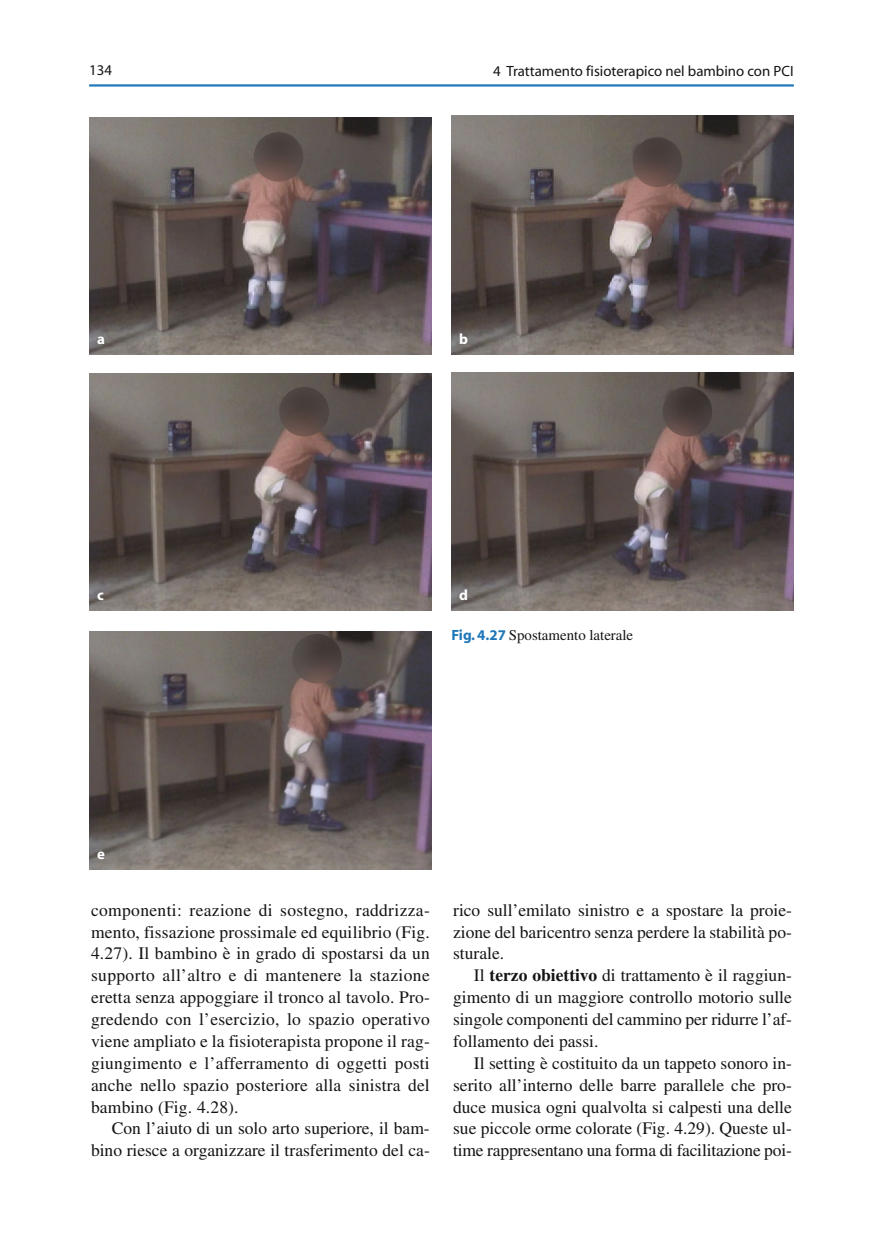
<style>
.page{position:relative;width:883px;height:1260px;background:#fff}
.page>*{position:absolute;margin:0;border:0;box-sizing:border-box;transform-origin:0 0}
.t1{font:17.5px/21.9px "Times LT Std";color:#131413;text-align:justify}
.t2{font:14.88px "Myriad";color:#131413}
.t3{font:14.88px "Times LT Std";color:#131413}
.t4{font:700 14.88px "Myriad";color:#fff}
.t5{font:14.88px "Myriad Pro";color:#131413}
.s1{font-family:"Myriad";font-weight:700;color:#1f77b9}
.s2{font-weight:700}
</style>
<div class="page">
<img style="left:89px;top:117px;width:343px;height:237px">
<img style="left:451px;top:116px;width:343px;height:238px">
<img style="left:89px;top:631px;width:343px;height:238px">
<img style="left:89px;top:374px;width:343px;height:237px">
<img style="left:451px;top:373px;width:343px;height:238px">
<hr style="left:89px;top:85px;width:705px;height:1px;background:#1f77b9">
<img style="left:292px;top:634px;width:50px;height:50px;border-radius:50%">
<img style="left:254px;top:132px;width:49px;height:50px;border-radius:50%">
<img style="left:633px;top:137px;width:49px;height:50px;border-radius:50%">
<img style="left:279px;top:387px;width:50px;height:50px;border-radius:50%">
<img style="left:663px;top:387px;width:49px;height:50px;border-radius:50%">
<p class="t5" style="left:89px;top:65px;width:24px">134</p>
<p class="t2" style="left:493px;top:66px;width:302px">4 Trattamento fisioterapico nel bambino con PCI</p>
<p class="t4" style="left:97px;top:333px;width:9px">a</p>
<p class="t4" style="left:459px;top:333px;width:10px">b</p>
<p class="t4" style="left:97px;top:590px;width:8px">c</p>
<p class="t4" style="left:459px;top:590px;width:10px">d</p>
<p class="t3" style="left:451px;top:630px;width:183px"><span class="s1">Fig. 4.27</span> Spostamento laterale</p>
<p class="t4" style="left:97px;top:849px;width:9px">e</p>
<p class="t1" style="left:91px;top:900px;width:340px">componenti: reazione di sostegno, raddrizza&shy;mento, fissazione prossimale ed equilibrio (Fig.<br>4.27). Il bambino è in grado di spostarsi da un supporto all’altro e di mantenere la stazione eretta senza appoggiare il tronco al tavolo. Pro&shy;gredendo con l’esercizio, lo spazio operativo viene ampliato e la fisioterapista propone il rag&shy;giungimento e l’afferramento di oggetti posti anche nello spazio posteriore alla sinistra del bambino (Fig. 4.28).</p>
<p class="t1" style="left:91px;top:1119px;width:340px;text-align:right">Con l’aiuto di un solo arto superiore, il bam&shy;bino riesce a organizzare il trasferimento del ca-</p>
<p class="t1" style="left:453px;top:900px;width:340px">rico sull’emilato sinistro e a spostare la proie&shy;zione del baricentro senza perdere la stabilità po&shy;sturale.</p>
<p class="t1" style="left:453px;top:966px;width:340px;text-indent:21px">Il <span class="s2">terzo obiettivo</span> di trattamento è il raggiun&shy;gimento di un maggiore controllo motorio sulle singole componenti del cammino per ridurre l’af&shy;follamento dei passi.</p>
<p class="t1" style="left:453px;top:1054px;width:340px;text-indent:21px">Il setting è costituito da un tappeto sonoro in&shy;serito all’interno delle barre parallele che pro&shy;duce musica ogni qualvolta si calpesti una delle sue piccole orme colorate (Fig. 4.29). Queste ul&shy;time rappresentano una forma di facilitazione poi-</p>
</div>
